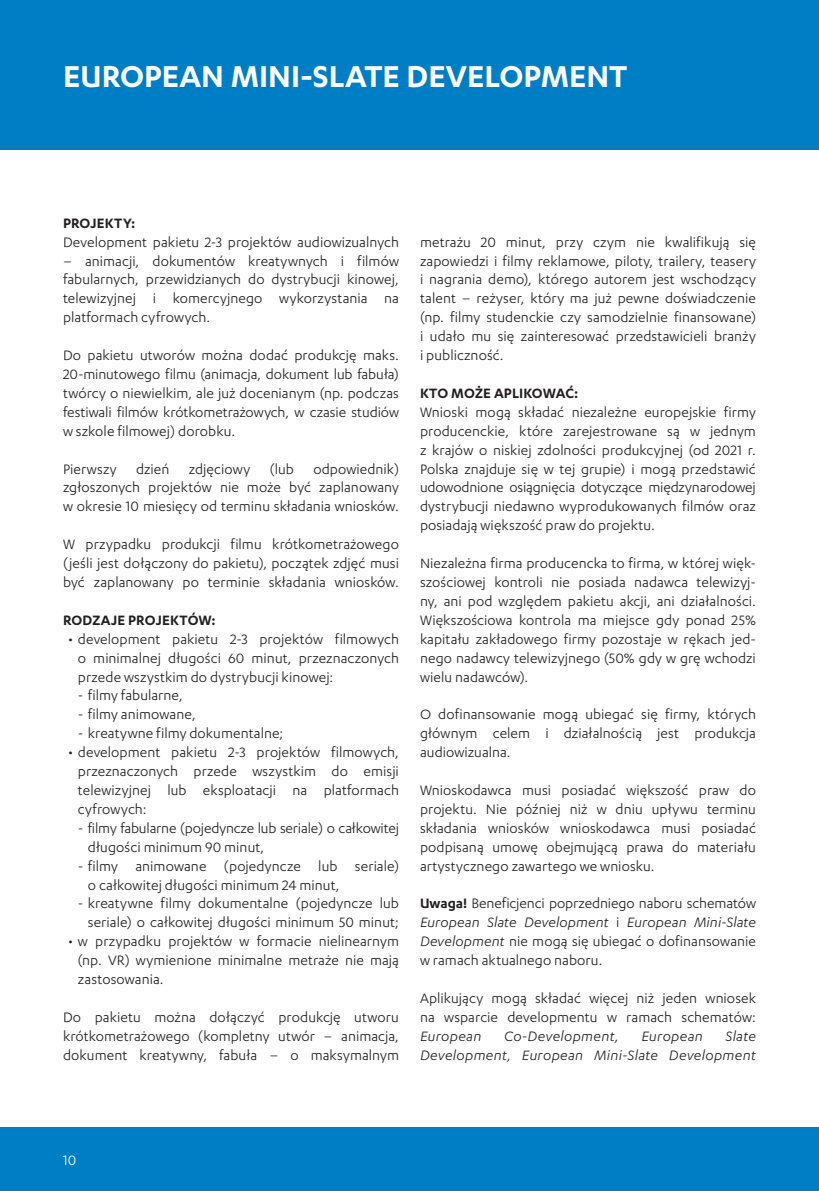
<style>
.page{position:relative;width:819px;height:1191px;background:#fff}
.page>*{position:absolute;margin:0;border:0;box-sizing:border-box;transform-origin:0 0}
.t1{font:600 35px "Karbon";color:#fff}
.t2{font:15.75px/18.9px "Karbon";letter-spacing:.005em;color:#231f20;text-align:justify}
.t3{font:italic 15.75px/18.9px "Karbon";letter-spacing:.02em;color:#231f20;text-align:right}
.t4{font:600 15.75px "Karbon";letter-spacing:.005em;color:#231f20}
.t5{font:15.75px "Karbon";color:#fff}
.s1{font-weight:600}
.s2{font-style:italic}
</style>
<div class="page">
<div style="left:0;top:0;width:819px;height:150px;background:#007ec5"></div>
<div style="left:0;top:1128px;width:819px;height:63px;background:#007ec5"></div>
<h1 class="t1" style="left:63px;top:56px;width:565px">EUROPEAN MINI-SLATE DEVELOPMENT</h1>
<p class="t4" style="left:63px;top:214px;width:74px">PROJEKTY:</p>
<p class="t2" style="left:63px;top:232px;width:337px">Development pakietu 2-3 projektów audiowizualnych</p>
<p class="t2" style="left:63px;top:251px;width:337px">– animacji, dokumentów kreatywnych i filmów fabularnych, przewidzianych do dystrybucji kinowej, telewizyjnej i komercyjnego wykorzystania na platformach cyfrowych.</p>
<p class="t2" style="left:63px;top:345px;width:337px">Do pakietu utworów można dodać produkcję maks.<br>20-minutowego filmu (animacja, dokument lub fabuła) twórcy o niewielkim, ale już docenianym (np. podczas festiwali filmów krótkometrażowych, w czasie studiów w szkole filmowej) dorobku.</p>
<p class="t2" style="left:63px;top:459px;width:337px">Pierwszy dzień zdjęciowy (lub odpowiednik) zgłoszonych projektów nie może być zaplanowany w okresie 10 miesięcy od terminu składania wniosków.</p>
<p class="t2" style="left:63px;top:534px;width:337px">W przypadku produkcji filmu krótkometrażowego (jeśli jest dołączony do pakietu), początek zdjęć musi być zaplanowany po terminie składania wniosków.</p>
<p class="t4" style="left:63px;top:611px;width:154px">RODZAJE PROJEKTÓW:</p>
<p class="t2" style="left:78px;top:629px;width:322px;text-indent:-10px">• development pakietu 2-3 projektów filmowych o minimalnej długości 60 minut, przeznaczonych przede wszystkim do dystrybucji kinowej:</p>
<p class="t2" style="left:78px;top:686px;width:106px">- filmy fabularne,</p>
<p class="t2" style="left:78px;top:704px;width:119px">- filmy animowane,</p>
<p class="t2" style="left:78px;top:723px;width:207px">- kreatywne filmy dokumentalne;</p>
<p class="t2" style="left:78px;top:742px;width:322px;text-indent:-10px">• development pakietu 2-3 projektów filmowych, przeznaczonych przede wszystkim do emisji telewizyjnej lub eksploatacji na platformach cyfrowych:</p>
<p class="t2" style="left:88px;top:818px;width:312px;text-indent:-10px">- filmy fabularne (pojedyncze lub seriale) o całkowitej długości minimum 90 minut,</p>
<p class="t2" style="left:88px;top:856px;width:312px;text-indent:-10px">- filmy animowane (pojedyncze lub seriale) o całkowitej długości minimum 24 minut,</p>
<p class="t2" style="left:78px;top:893px;width:322px;text-align:right">- kreatywne filmy dokumentalne (pojedyncze lub seriale) o całkowitej długości minimum 50 minut;</p>
<p class="t2" style="left:78px;top:931px;width:322px;text-indent:-10px">• w przypadku projektów w formacie nielinearnym (np. VR) wymienione minimalne metraże nie mają zastosowania.</p>
<p class="t2" style="left:63px;top:1007px;width:337px">Do pakietu można dołączyć produkcję utworu krótkometrażowego (kompletny utwór – animacja, dokument kreatywny, fabuła – o maksymalnym</p>
<p class="t2" style="left:420px;top:232px;width:337px">metrażu 20 minut, przy czym nie kwalifikują się zapowiedzi i filmy reklamowe, piloty, trailery, teasery i nagrania demo), którego autorem jest wschodzący talent – reżyser, który ma już pewne doświadczenie (np. filmy studenckie czy samodzielnie finansowane) i udało mu się zainteresować przedstawicieli branży i publiczność.</p>
<p class="t4" style="left:420px;top:384px;width:160px">KTO MOŻE APLIKOWAĆ:</p>
<p class="t2" style="left:420px;top:402px;width:337px">Wnioski mogą składać niezależne europejskie firmy producenckie, które zarejestrowane są w jednym z krajów o niskiej zdolności produkcyjnej (od 2021 r.<br>Polska znajduje się w tej grupie) i mogą przedstawić udowodnione osiągnięcia dotyczące międzynarodowej dystrybucji niedawno wyprodukowanych filmów oraz posiadają większość praw do projektu.</p>
<p class="t2" style="left:420px;top:553px;width:337px">Niezależna firma producencka to firma, w której więk&shy;szościowej kontroli nie posiada nadawca telewizyj&shy;ny, ani pod względem pakietu akcji, ani działalności.<br>Większościowa kontrola ma miejsce gdy ponad 25% kapitału zakładowego firmy pozostaje w rękach jed&shy;nego nadawcy telewizyjnego (50% gdy w grę wchodzi wielu nadawców).</p>
<p class="t2" style="left:420px;top:704px;width:337px">O dofinansowanie mogą ubiegać się firmy, których głównym celem i działalnością jest produkcja audiowizualna.</p>
<p class="t2" style="left:420px;top:780px;width:337px">Wnioskodawca musi posiadać większość praw do projektu. Nie później niż w dniu upływu terminu składania wniosków wnioskodawca musi posiadać podpisaną umowę obejmującą prawa do materiału artystycznego zawartego we wniosku.</p>
<p class="t2" style="left:420px;top:893px;width:337px"><span class="s1">Uwaga!</span> Beneficjenci poprzedniego naboru schematów <span class="s2">European Slate Development</span> i <span class="s2">European Mini-Slate Development</span> nie mogą się ubiegać o dofinansowanie w ramach aktualnego naboru.</p>
<p class="t2" style="left:420px;top:988px;width:337px">Aplikujący mogą składać więcej niż jeden wniosek na wsparcie developmentu w ramach schematów:</p>
<p class="t3" style="left:420px;top:1026px;width:63px">European</p>
<p class="t3" style="left:504px;top:1026px;width:116px">Co-Development,</p>
<p class="t3" style="left:641px;top:1026px;width:63px">European</p>
<p class="t3" style="left:420px;top:1026px;width:337px">Slate<br>Development, European Mini-Slate Development</p>
<p class="t5" style="left:63px;top:1151px;width:15px">10</p>
</div>
